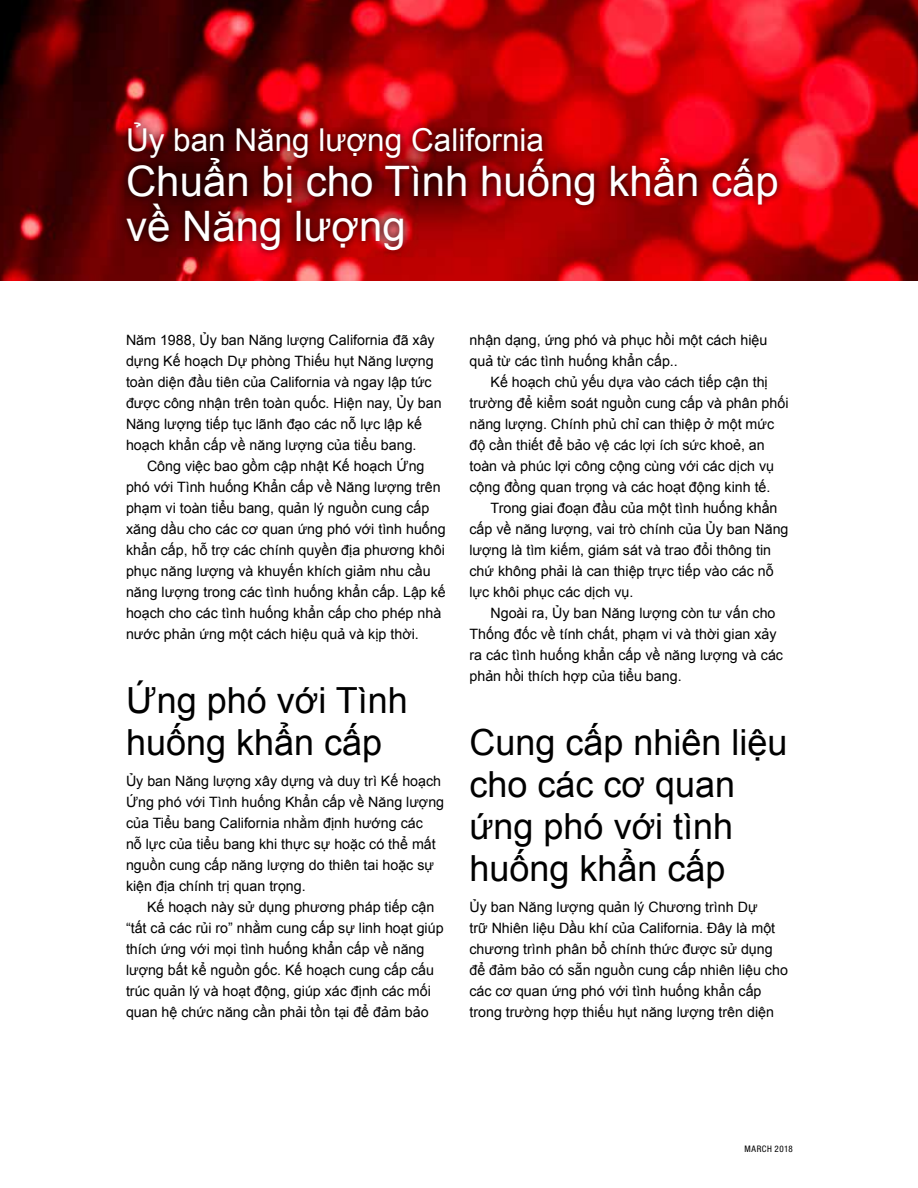
<style>
.page{position:relative;width:918px;height:1188px;background:#fff}
.page>*{position:absolute;margin:0;border:0;box-sizing:border-box;transform-origin:0 0}
.t1{font:42px/45px "Arial";color:#fff}
.t2{font:36px/42px "Arial";color:#000}
.t3{font:31.5px "Arial";color:#fff}
.t4{font:14.25px/21px "Arial";color:#000}
.t5{font:condensed 9px "Helvetica Neue LT Std";letter-spacing:.055em;color:#000}
</style>
<div class="page">
<img style="left:0;top:0;width:918px;height:280px">
<div style="left:120px;top:114px;width:665px;height:144px;background:#000;opacity:.87"></div>
<h3 class="t3" style="left:126px;top:119px;width:420px">Ủy ban Năng lượng California</h3>
<h1 class="t1" style="left:126px;top:159px;width:655px">Chuẩn bị cho Tình huống khẩn cấp về Năng lượng</h1>
<p class="t4" style="left:126px;top:330px;width:317px">Năm 1988, Ủy ban Năng lượng California đã xây dựng Kế hoạch Dự phòng Thiếu hụt Năng lượng toàn diện đầu tiên của California và ngay lập tức được công nhận trên toàn quốc. Hiện nay, Ủy ban Năng lượng tiếp tục lãnh đạo các nỗ lực lập kế hoạch khẩn cấp về năng lượng của tiểu bang.</p>
<p class="t4" style="left:126px;top:456px;width:321px;text-indent:21px">Công việc bao gồm cập nhật Kế hoạch Ứng phó với Tình huống Khẩn cấp về Năng lượng trên phạm vi toàn tiểu bang, quản lý nguồn cung cấp xăng dầu cho các cơ quan ứng phó với tình huống khẩn cấp, hỗ trợ các chính quyền địa phương khôi phục năng lượng và khuyến khích giảm nhu cầu năng lượng trong các tình huống khẩn cấp. Lập kế hoạch cho các tình huống khẩn cấp cho phép nhà nước phản ứng một cách hiệu quả và kịp thời.</p>
<h2 class="t2" style="left:126px;top:679px;width:283px">Ứng phó với Tình huống khẩn cấp</h2>
<p class="t4" style="left:126px;top:771px;width:320px">Ủy ban Năng lượng xây dựng và duy trì Kế hoạch Ứng phó với Tình huống Khẩn cấp về Năng lượng của Tiểu bang California nhằm định hướng các<br>nỗ lực của tiểu bang khi thực sự hoặc có thể mất nguồn cung cấp năng lượng do thiên tai hoặc sự kiện địa chính trị quan trọng.</p>
<p class="t4" style="left:126px;top:897px;width:319px;text-indent:21px">Kế hoạch này sử dụng phương pháp tiếp cận “tất cả các rủi ro” nhằm cung cấp sự linh hoạt giúp thích ứng với mọi tình huống khẩn cấp về năng lượng bất kể nguồn gốc. Kế hoạch cung cấp cấu trúc quản lý và hoạt động, giúp xác định các mối quan hệ chức năng cần phải tồn tại để đảm bảo</p>
<p class="t4" style="left:469px;top:330px;width:299px">nhận dạng, ứng phó và phục hồi một cách hiệu quả từ các tình huống khẩn cấp..</p>
<p class="t4" style="left:469px;top:372px;width:321px;text-indent:21px">Kế hoạch chủ yếu dựa vào cách tiếp cận thị trường để kiểm soát nguồn cung cấp và phân phối năng lượng. Chính phủ chỉ can thiệp ở một mức độ cần thiết để bảo vệ các lợi ích sức khoẻ, an toàn và phúc lợi công cộng cùng với các dịch vụ cộng đồng quan trọng và các hoạt động kinh tế.</p>
<p class="t4" style="left:469px;top:498px;width:321px;text-indent:21px">Trong giai đoạn đầu của một tình huống khẩn cấp về năng lượng, vai trò chính của Ủy ban Năng lượng là tìm kiếm, giám sát và trao đổi thông tin chứ không phải là can thiệp trực tiếp vào các nỗ lực khôi phục các dịch vụ.</p>
<p class="t4" style="left:469px;top:603px;width:315px;text-indent:21px">Ngoài ra, Ủy ban Năng lượng còn tư vấn cho Thống đốc về tính chất, phạm vi và thời gian xảy ra các tình huống khẩn cấp về năng lượng và các phản hồi thích hợp của tiểu bang.</p>
<h2 class="t2" style="left:470px;top:721px;width:320px">Cung cấp nhiên liệu cho các cơ quan ứng phó với tình huống khẩn cấp</h2>
<p class="t4" style="left:470px;top:897px;width:320px">Ủy ban Năng lượng quản lý Chương trình Dự<br>trữ Nhiên liệu Dầu khí của California. Đây là một chương trình phân bổ chính thức được sử dụng để đảm bảo có sẵn nguồn cung cấp nhiên liệu cho các cơ quan ứng phó với tình huống khẩn cấp trong trường hợp thiếu hụt năng lượng trên diện</p>
<p class="t5" style="left:745px;top:1144px;width:50px">MARCH 2018</p>
</div>
